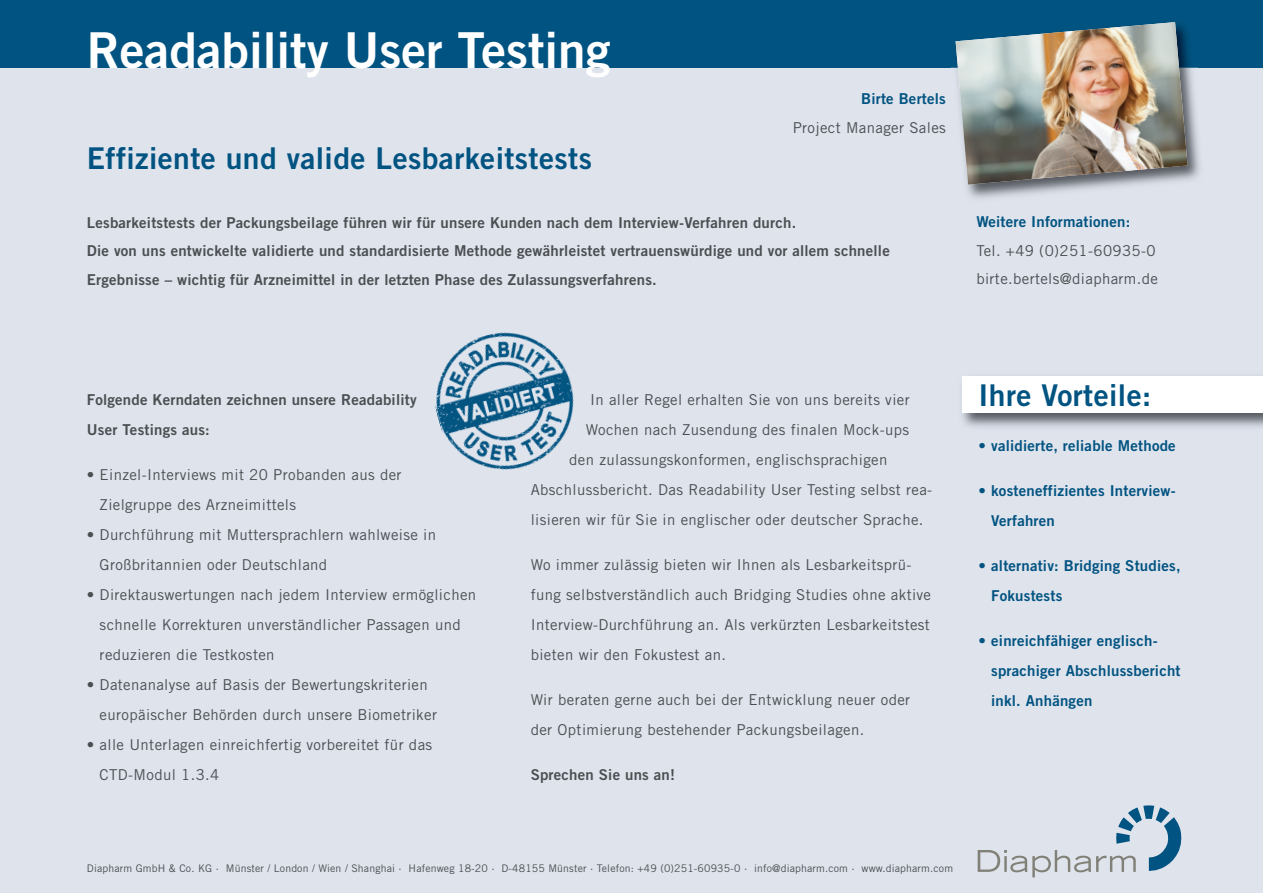
<style>
.page{position:relative;width:1263px;height:893px;background:#dee3ec}
.page>*{position:absolute;margin:0;border:0;box-sizing:border-box;transform-origin:0 0}
.t1{font:49.5px "Trade Gothic Bold Two";color:#fff}
.t2{font:30px "Trade Gothic Bold Two";letter-spacing:.015em;color:#015381}
.t3{font:15px/30px "Trade Gothic";letter-spacing:.025em;color:#4b4f52}
.t4{font:15px/28.5px "Trade Gothic Bold Two";letter-spacing:.015em;color:#4b4f52}
.t5{font:15px/30px "Trade Gothic Bold Two";letter-spacing:.015em;color:#015381}
.t6{font:10.5px "Trade Gothic";letter-spacing:.015em;color:#4b4f52}
</style>
<div class="page">
<div style="left:0;top:0;width:1263px;height:68px;background:#015381"></div>
<img style="left:962px;top:376px;width:301px;height:51px">
<div style="left:963px;top:376px;width:300px;height:36px;background:#fff"></div>
<img style="left:967px;top:68px;width:233px;height:130px">
<img style="left:950px;top:41px;width:248px;height:27px">
<img style="left:955px;top:22px;width:232px;height:163px">
<svg style="left:978px;top:805px;width:203px;height:72px"></svg>
<img style="left:429px;top:323px;width:154px;height:153px;border-radius:50%">
<h1 class="t1" style="left:87px;top:32px;width:525px">Readability User Testing</h1>
<h2 class="t2" style="left:87px;top:147px;width:507px">Effiziente und valide Lesbarkeitstests</h2>
<p class="t5" style="left:861px;top:85px;width:86px">Birte Bertels</p>
<p class="t3" style="left:793px;top:114px;width:155px">Project Manager Sales</p>
<p class="t4" style="left:87px;top:209px;width:804px">Lesbarkeitstests der Packungsbeilage führen wir für unsere Kunden nach dem Interview-Verfahren durch.<br>Die von uns entwickelte validierte und standardisierte Methode gewährleistet vertrauenswürdige und vor allem schnelle<br>Ergebnisse – wichtig für Arzneimittel in der letzten Phase des Zulassungsverfahrens.</p>
<p class="t5" style="left:976px;top:208px;width:155px">Weitere Informationen:</p>
<p class="t3" style="left:976px;top:238px;width:183px;line-height:28.5px">Tel. +49 (0)251-60935-0 birte.bertels@diapharm.de</p>
<p class="t4" style="left:87px;top:386px;width:331px;line-height:30px">Folgende Kerndaten zeichnen unsere Readability<br>User Testings aus:</p>
<p class="t3" style="left:100px;top:461px;width:303px;text-indent:-13px">• Einzel-Interviews mit 20 Probanden aus der<br>Zielgruppe des Arzneimittels</p>
<p class="t3" style="left:100px;top:521px;width:338px;text-indent:-13px">• Durchführung mit Muttersprachlern wahlweise in<br>Großbritannien oder Deutschland</p>
<p class="t3" style="left:100px;top:581px;width:378px;text-indent:-13px">• Direktauswertungen nach jedem Interview ermöglichen schnelle Korrekturen unverständlicher Passagen und reduzieren die Testkosten</p>
<p class="t3" style="left:100px;top:671px;width:339px;text-indent:-13px">• Datenanalyse auf Basis der Bewertungskriterien europäischer Behörden durch unsere Biometriker</p>
<p class="t3" style="left:100px;top:731px;width:334px;text-indent:-13px">• alle Unterlagen einreichfertig vorbereitet für das<br>CTD-Modul 1.3.4</p>
<p class="t3" style="left:590px;top:386px;width:321px">In aller Regel erhalten Sie von uns bereits vier</p>
<p class="t3" style="left:586px;top:416px;width:325px">Wochen nach Zusendung des finalen Mock-ups</p>
<p class="t3" style="left:569px;top:446px;width:320px">den zulassungskonformen, englischsprachigen</p>
<p class="t3" style="left:531px;top:476px;width:403px">Abschlussbericht. Das Readability User Testing selbst rea-</p>
<p class="t3" style="left:531px;top:506px;width:394px">lisieren wir für Sie in englischer oder deutscher Sprache.</p>
<p class="t3" style="left:531px;top:551px;width:402px">Wo immer zulässig bieten wir Ihnen als Lesbarkeitsprü&shy;fung selbstverständlich auch Bridging Studies ohne aktive Interview-Durchführung an. Als verkürzten Lesbarkeitstest bieten wir den Fokustest an.</p>
<p class="t3" style="left:531px;top:686px;width:381px">Wir beraten gerne auch bei der Entwicklung neuer oder der Op ti mierung bestehender Packungsbeilagen.</p>
<p class="t4" style="left:531px;top:762px;width:146px">Sprechen Sie uns an!</p>
<h2 class="t2" style="left:978px;top:384px;width:174px">Ihre Vorteile:</h2>
<p class="t5" style="left:978px;top:432px;width:199px">• validierte, reliable Methode</p>
<p class="t5" style="left:991px;top:477px;width:186px;text-indent:-13px">• kosteneffizientes Interview-<br>Verfahren</p>
<p class="t5" style="left:991px;top:552px;width:191px;text-indent:-13px">• alternativ: Bridging Studies,<br>Fokustests</p>
<p class="t5" style="left:991px;top:627px;width:191px;text-indent:-13px">• einreichfähiger englisch&shy;sprachiger Abschlussbericht inkl. Anhängen</p>
<p class="t6" style="left:87px;top:864px;width:868px">Diapharm GmbH &amp; Co. KG · Münster / London / Wien / Shanghai · Hafenweg 18-20 · D-48155 Münster · Telefon: +49 (0)251-60935-0 · info@diapharm.com · www.diapharm.com</p>
</div>
